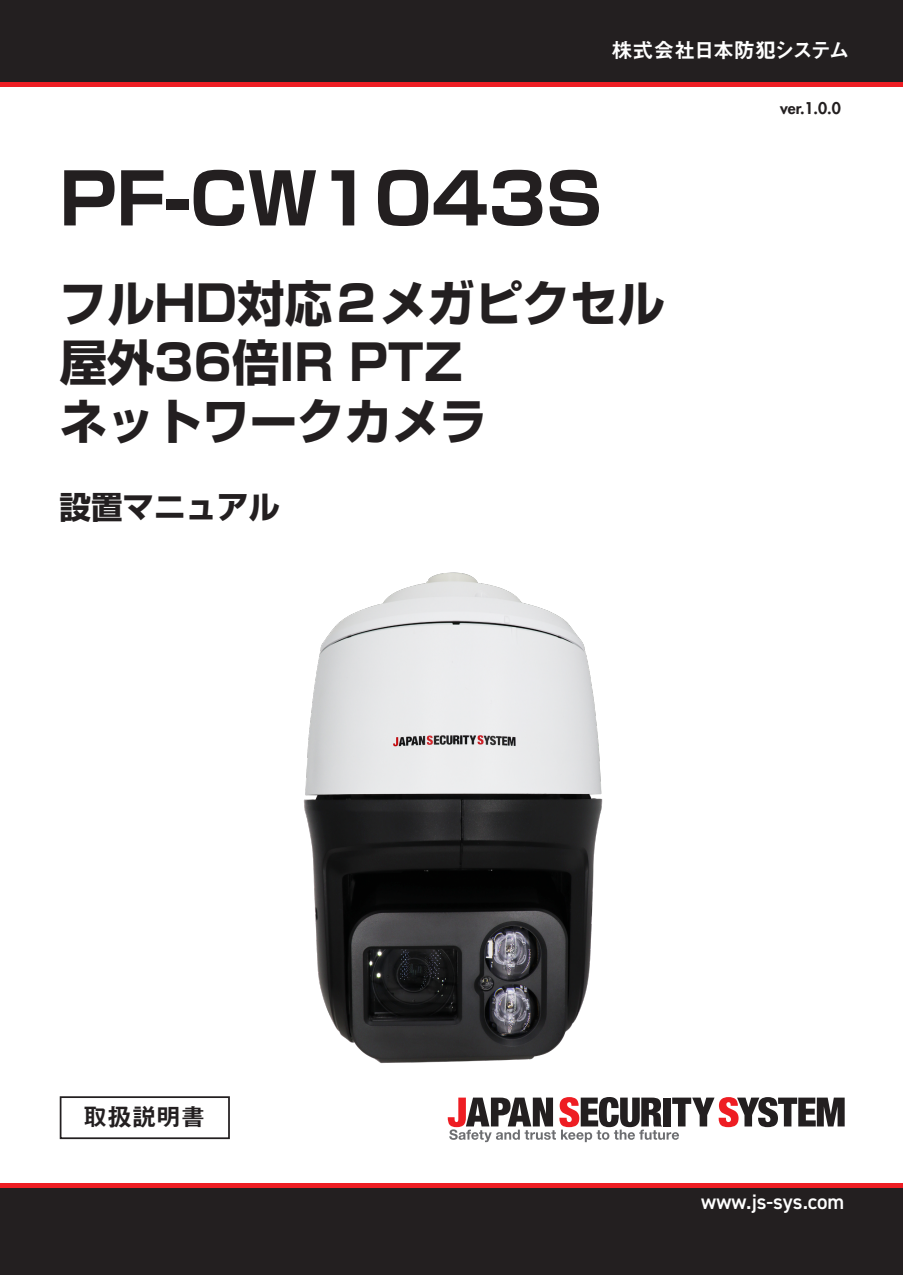
<style>
.page{position:relative;width:903px;height:1275px;background:#fff}
.page>*{position:absolute;margin:0;border:0;box-sizing:border-box;transform-origin:0 0}
.t1{font:700 70px "Shin Go Pro";color:#231f20}
.t2{font:700 49px/58.8px "Shin Go Pro";color:#231f20}
.t3{font:700 31.5px "Shin Go Pro";color:#231f20}
.t4{font:24.5px "Midashi Go Pr 6 N MB31";color:#231f20}
.t5{font:600 21px "DIN2014";color:#fff}
.t6{font:21px "Midashi Go Pr 6 N MB31";letter-spacing:-.085em;color:#fff}
.t7{font:800 15.75px "Futura";color:#231f20}
</style>
<div class="page">
<div style="left:0;top:0;width:903px;height:85px;background:#231f20"></div>
<hr style="left:0;top:83px;width:903px;height:4px;background:#ee1d23">
<div style="left:0;top:1185px;width:903px;height:90px;background:#231f20"></div>
<div style="left:0;top:1182px;width:903px;height:5px;background:#ee1d23"></div>
<svg style="left:448px;top:1097px;width:397px;height:45px"></svg>
<div style="left:60px;top:1096px;width:170px;height:43px;border:2px solid #231f20"></div>
<img style="left:303px;top:572px;width:300px;height:491px">
<p class="t6" style="left:611px;top:33px;width:240px">株式会社日本防犯システム</p>
<h1 class="t1" style="left:60px;top:143px;width:545px">PF-CW1043S</h1>
<p class="t2" style="left:60px;top:269px;width:607px">フルHD対応２メガピクセル屋外36倍IR PTZ<br>ネットワークカメラ</p>
<p class="t3" style="left:60px;top:482px;width:222px">設置マニュアル</p>
<p class="t7" style="left:780px;top:98px;width:62px">ver.1.0.0</p>
<p class="t4" style="left:83px;top:1097px;width:124px">取扱説明書</p>
<p class="t5" style="left:701px;top:1188px;width:145px">www.js-sys.com</p>
</div>
